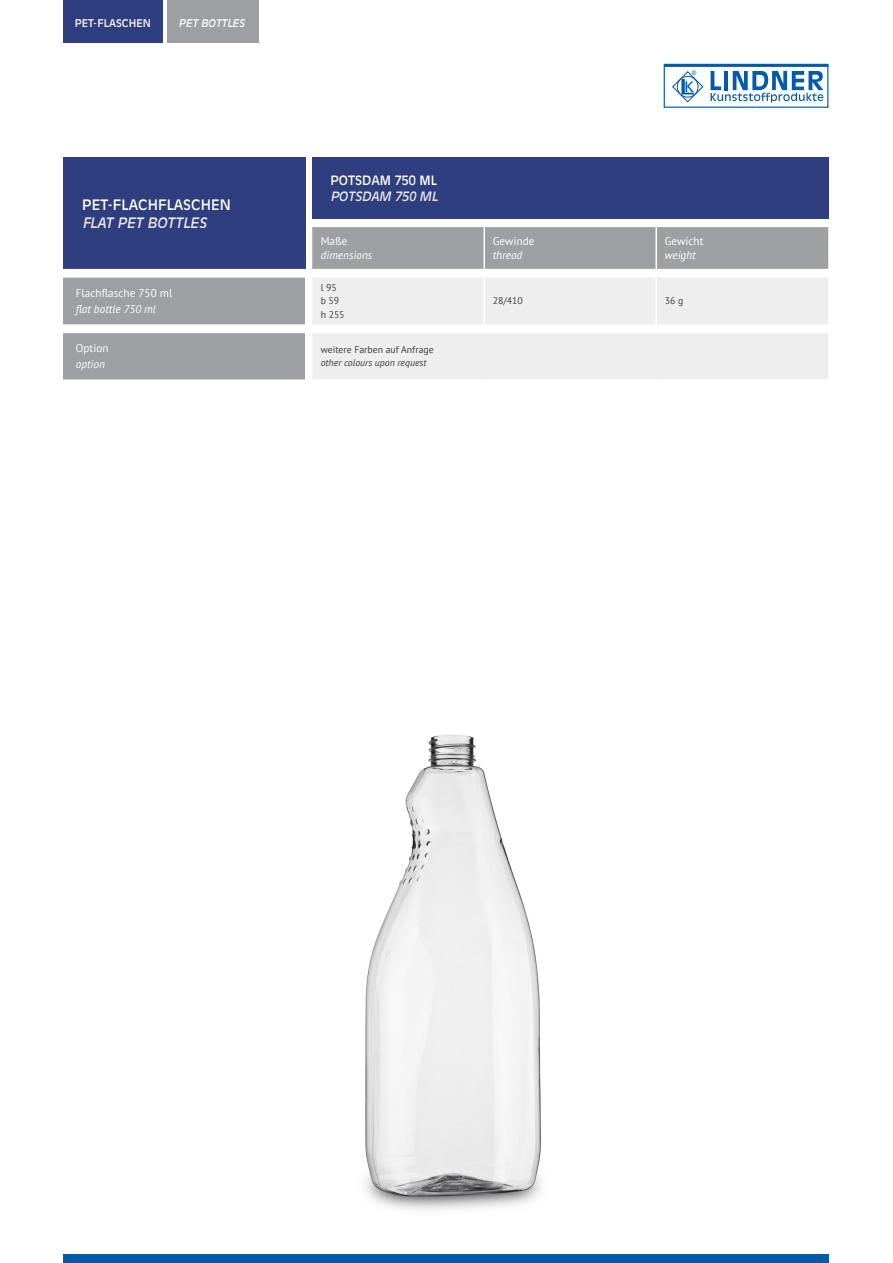
<style>
.page{position:relative;width:893px;height:1263px;background:#fff}
.page>*{position:absolute;margin:0;border:0;box-sizing:border-box;transform-origin:0 0}
.t1{font:14.25px "Antique Olive CE";color:#fff}
.t2{font:italic 14.25px "Antique Olive CE";color:#fff}
.t3{font:12.75px "Antique Olive CE";color:#fff}
.t4{font:italic 12.75px "Antique Olive CE";color:#fff}
.t5{font:italic 11.25px "PT Sans";color:#fff}
.t6{font:11.25px "PT Sans";color:#fff}
.t7{font:10.5px "Antique Olive CE";color:#fff}
.t8{font:italic 10.5px "Antique Olive CE";color:#fff}
.t9{font:9.75px "PT Sans";color:#3e3e3f}
.t10{font:italic 9.75px "PT Sans";color:#3e3e3f}
.t11{font:6px "Arial";color:#015aaa}
</style>
<div class="page">
<div style="left:63px;top:1254px;width:765px;height:9px;background:#015aaa"></div>
<div style="left:664px;top:64px;width:164px;height:44px;border:1px solid #015aaa"></div>
<hr style="left:664px;top:65px;width:164px;height:2px;background:#015aaa">
<svg style="left:711px;top:71px;width:112px;height:32px"></svg>
<svg style="left:672px;top:71px;width:32px;height:32px"></svg>
<div style="left:677px;top:76px;width:22px;height:22px;border:1px solid #015aaa;border-radius:50%"></div>
<div style="left:167px;top:0;width:91px;height:43px;background:#9d9fa2"></div>
<div style="left:63px;top:0;width:100px;height:43px;background:#2e3e7e"></div>
<div style="left:312px;top:157px;width:516px;height:62px;background:#2e3e7e"></div>
<div style="left:63px;top:157px;width:242px;height:112px;background:#2e3e7e"></div>
<img style="left:365px;top:735px;width:176px;height:475px">
<svg style="left:63px;top:226px;width:765px;height:43px;fill:#9d9fa2"></svg>
<svg style="left:63px;top:277px;width:242px;height:102px;background:#a6a7aa"></svg>
<svg style="left:312px;top:278px;width:516px;height:101px;background:#efeff0"></svg>
<hr style="left:483px;top:227px;width:2px;height:42px;background:#fff">
<hr style="left:655px;top:227px;width:2px;height:42px;background:#fff">
<hr style="left:483px;top:277px;width:2px;height:48px;background:#fff">
<hr style="left:655px;top:277px;width:2px;height:48px;background:#fff">
<hr style="left:312px;top:226px;width:172px;height:1px;background:#fff">
<hr style="left:484px;top:226px;width:172px;height:1px;background:#fff">
<hr style="left:656px;top:226px;width:172px;height:1px;background:#fff">
<p class="t7" style="left:75px;top:17px;width:78px">PET-FLASCHEN</p>
<p class="t8" style="left:179px;top:17px;width:67px">PET BOTTLES</p>
<p class="t1" style="left:82px;top:197px;width:150px">PET-FLACHFLASCHEN</p>
<p class="t2" style="left:82px;top:214px;width:126px">FLAT PET BOTTLES</p>
<p class="t6" style="left:76px;top:286px;width:98px">Flachflasche 750 ml</p>
<p class="t5" style="left:76px;top:302px;width:82px">flat bottle 750 ml</p>
<p class="t6" style="left:76px;top:341px;width:34px">Option</p>
<p class="t5" style="left:76px;top:357px;width:31px">option</p>
<p class="t3" style="left:330px;top:172px;width:108px">POTSDAM 750 ML</p>
<p class="t4" style="left:330px;top:189px;width:109px">POTSDAM 750 ML</p>
<p class="t6" style="left:321px;top:234px;width:28px">Maße</p>
<p class="t5" style="left:321px;top:248px;width:53px">dimensions</p>
<p class="t9" style="left:321px;top:281px;width:18px">l 95</p>
<p class="t9" style="left:321px;top:295px;width:20px">b 59</p>
<p class="t9" style="left:321px;top:308px;width:25px">h 255</p>
<p class="t9" style="left:321px;top:343px;width:114px">weitere Farben auf Anfrage</p>
<p class="t10" style="left:321px;top:357px;width:107px">other colours upon request</p>
<p class="t6" style="left:493px;top:234px;width:43px">Gewinde</p>
<p class="t5" style="left:493px;top:248px;width:31px">thread</p>
<p class="t11" style="left:692px;top:69px;width:6px">®</p>
<p class="t6" style="left:665px;top:234px;width:40px">Gewicht</p>
<p class="t5" style="left:665px;top:248px;width:32px">weight</p>
<p class="t9" style="left:493px;top:295px;width:32px">28/410</p>
<p class="t9" style="left:665px;top:295px;width:20px">36 g</p>
</div>
